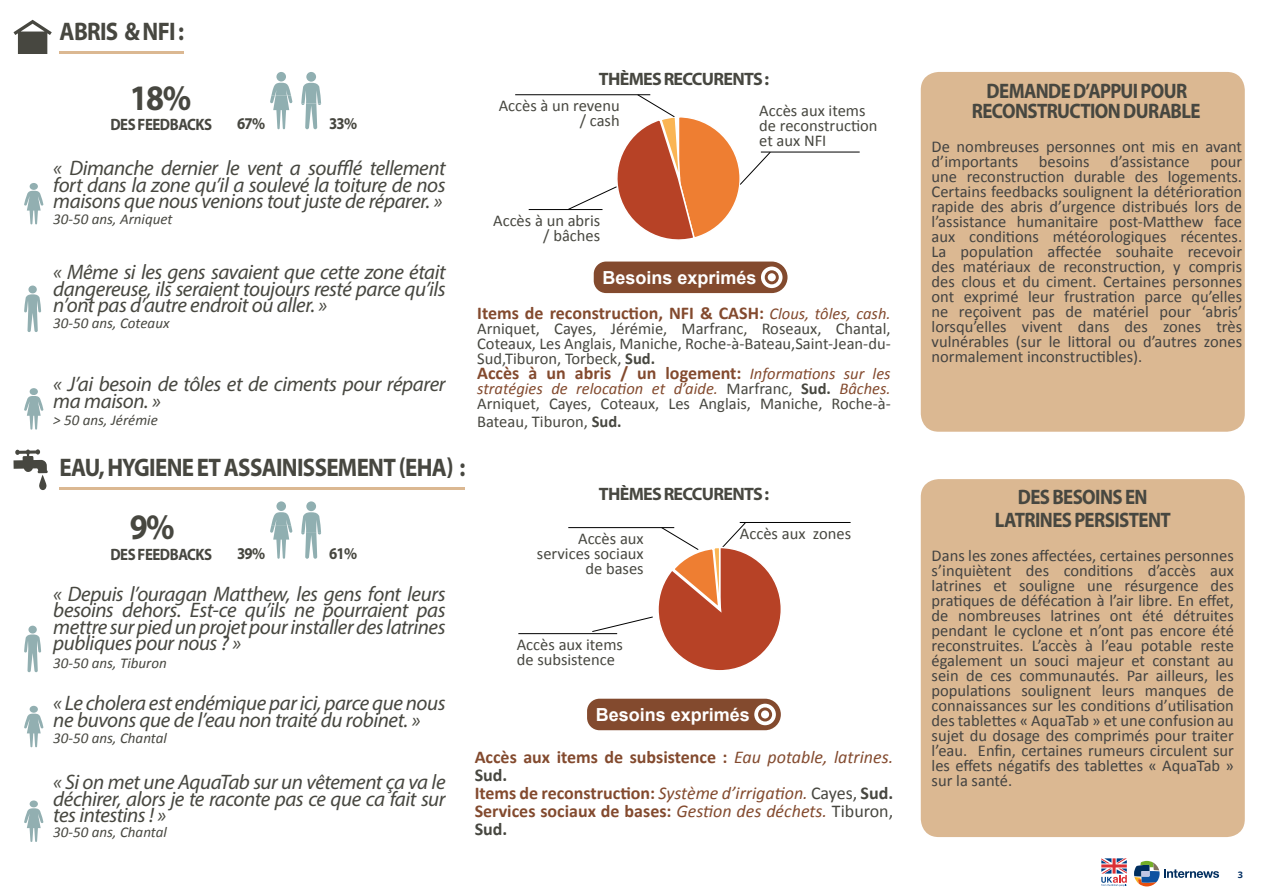
<style>
.page{position:relative;width:1263px;height:893px;background:#fff}
.page>*{position:absolute;margin:0;border:0;box-sizing:border-box;transform-origin:0 0}
.t1{font:700 36px "Myriad Pro";color:#474740;scale:.9 1}
.t2{font:700 25.5px "Myriad Pro";letter-spacing:-.03em;color:#474740;scale:.9 1}
.t3{font:italic 21px/16.5px "Myriad Pro";letter-spacing:-.02em;color:#474740;text-align:justify}
.t4{font:700 21px/19.5px "Myriad Pro";letter-spacing:-.035em;color:#474740;text-align:center;scale:.9 1}
.t5{font:700 18px/18px "Calibri";color:#834a2e}
.t6{font:700 18px "Myriad Pro";letter-spacing:-.04em;color:#474740}
.t7{font:700 18px "Arial";color:#fff}
.t8{font:16.5px/15px "Calibri";color:#434342;text-align:justify}
.t9{font:16.5px/15px "Calibri";color:#474740}
.t10{font:700 16.5px "Myriad Pro";letter-spacing:-.03em;color:#474740;scale:.9 1}
.t11{font:italic 15px "Calibri";color:#474740}
.t12{font:700 9px "Open Sans";color:#002d62}
.s1{font-weight:400;font-style:italic;font-size:16.5px}
.s2{font-weight:700}
.s3{font-style:italic;color:#834a2e}
.s4{font-weight:400;font-style:italic}
.s5{color:#474740}
.s6{font-weight:400;color:#474740}
</style>
<div class="page">
<svg style="left:1134px;top:861px;width:85px;height:25px"></svg>
<svg style="left:1101px;top:858px;width:26px;height:28px"></svg>
<div style="left:921px;top:72px;width:324px;height:360px;background:#dbb892;border-radius:18px"></div>
<div style="left:921px;top:479px;width:324px;height:358px;background:#dbb892;border-radius:18px"></div>
<svg style="left:587px;top:699px;width:194px;height:31px;background:#8b563c"></svg>
<svg style="left:24px;top:626px;width:17px;height:46px"></svg>
<svg style="left:24px;top:706px;width:20px;height:41px"></svg>
<svg style="left:24px;top:800px;width:20px;height:42px"></svg>
<svg style="left:13px;top:20px;width:39px;height:34px"></svg>
<svg style="left:14px;top:449px;width:34px;height:41px"></svg>
<svg style="left:594px;top:262px;width:193px;height:31px;background:#8b563c"></svg>
<hr style="left:515px;top:94px;width:135px;height:1px;background:#000">
<hr style="left:761px;top:152px;width:99px;height:1px;background:#000">
<svg style="left:568px;top:94px;width:203px;height:146px"></svg>
<hr style="left:529px;top:209px;width:73px;height:1px;background:#000">
<svg style="left:24px;top:286px;width:17px;height:46px"></svg>
<svg style="left:24px;top:183px;width:20px;height:41px"></svg>
<svg style="left:24px;top:388px;width:20px;height:42px"></svg>
<svg style="left:270px;top:83px;width:22px;height:46px"></svg>
<div style="left:276px;top:72px;width:10px;height:9px;background:#90afb1;border-radius:50%"></div>
<svg style="left:301px;top:83px;width:20px;height:46px"></svg>
<div style="left:306px;top:72px;width:10px;height:10px;background:#90afb1;border-radius:50%"></div>
<svg style="left:60px;top:51px;width:124px;height:3px"></svg>
<svg style="left:270px;top:512px;width:22px;height:47px"></svg>
<div style="left:276px;top:501px;width:10px;height:10px;background:#90afb1;border-radius:50%"></div>
<svg style="left:301px;top:512px;width:20px;height:47px"></svg>
<div style="left:306px;top:501px;width:10px;height:10px;background:#90afb1;border-radius:50%"></div>
<svg style="left:60px;top:487px;width:405px;height:3px"></svg>
<hr style="left:568px;top:527px;width:106px;height:1px;background:#000">
<hr style="left:518px;top:633px;width:99px;height:1px;background:#000">
<svg style="left:592px;top:522px;width:189px;height:148px"></svg>
<hr style="left:740px;top:522px;width:110px;height:1px;background:#000">
<h2 class="t2" style="left:60px;top:15px;width:140px">ABRIS &amp; NFI :</h2>
<h1 class="t1" style="left:130px;top:74px;width:70px">18%</h1>
<p class="t10" style="left:110px;top:114px;width:115px">DES FEEDBACKS</p>
<p class="t10" style="left:237px;top:113px;width:33px">67%</p>
<p class="t10" style="left:329px;top:113px;width:33px">33%</p>
<p class="t3" style="left:53px;top:160px;width:394px">« Dimanche dernier le vent a soufflé tellement fort dans la zone qu’il a soulevé la toiture de nos maisons que nous venions tout juste de réparer. »</p>
<p class="t11" style="left:53px;top:209px;width:121px">30-50 ans, Arniquet</p>
<p class="t3" style="left:53px;top:264px;width:394px">« Même si les gens savaient que cette zone était dangereuse, ils seraient toujours resté parce qu’ils n’ont pas d’autre endroit ou aller. »</p>
<p class="t11" style="left:53px;top:312px;width:118px">30-50 ans, Coteaux</p>
<p class="t3" style="left:53px;top:376px;width:394px">« J’ai besoin de tôles et de ciments pour réparer ma maison. »</p>
<p class="t11" style="left:53px;top:410px;width:106px">&gt; 50 ans, Jérémie</p>
<p class="t6" style="left:599px;top:68px;width:172px">THÈMES RECCURENTS :</p>
<p class="t9" style="left:499px;top:99px;width:123px;text-align:right">Accès à un revenu / cash</p>
<p class="t9" style="left:493px;top:213px;width:109px;text-align:right">Accès à un abris / bâches</p>
<p class="t9" style="left:759px;top:103px;width:120px">Accès aux items de reconstruction et aux NFI</p>
<p class="t7" style="left:602px;top:266px;width:156px">Besoins exprimés</p>
<p class="t5" style="left:477px;top:304px;width:415px">Items de reconstruction, NFI &amp; CASH: <span class="s1">Clous, tôles, cash.</span></p>
<p class="t9" style="left:477px;top:321px;width:415px;text-align:justify">Arniquet, Cayes, Jérémie, Marfranc, Roseaux, Chantal, Coteaux, Les Anglais, Maniche, Roche-à-Bateau,Saint-Jean-du-Sud,Tiburon, Torbeck, <span class="s2">Sud.</span></p>
<p class="t5" style="left:477px;top:364px;width:415px">Accès à un abris / un logement: <span class="s1">Informations sur les</span></p>
<p class="t9" style="left:477px;top:381px;width:415px"><span class="s3">stratégies de relocation et d’aide.</span> Marfranc, <span class="s2">Sud.</span> <span class="s3">Bâches.<br></span>Arniquet, Cayes, Coteaux, Les Anglais, Maniche, Roche-à-</p>
<p class="t9" style="left:477px;top:414px;width:146px">Bateau, Tiburon, <span class="s2">Sud.</span></p>
<h2 class="t2" style="left:60px;top:451px;width:452px">EAU, HYGIENE ET ASSAINISSEMENT (EHA) :</h2>
<h1 class="t1" style="left:130px;top:503px;width:51px">9%</h1>
<p class="t10" style="left:110px;top:543px;width:115px">DES FEEDBACKS</p>
<p class="t10" style="left:237px;top:542px;width:33px">39%</p>
<p class="t10" style="left:329px;top:542px;width:33px">61%</p>
<p class="t3" style="left:53px;top:585px;width:394px">« Depuis l’ouragan Matthew, les gens font leurs besoins dehors. Est-ce qu’ils ne pourraient pas mettre sur pied un projet pour installer des latrines publiques pour nous ? »</p>
<p class="t11" style="left:53px;top:652px;width:115px">30-50 ans, Tiburon</p>
<p class="t6" style="left:599px;top:482px;width:172px">THÈMES RECCURENTS :</p>
<p class="t9" style="left:537px;top:531px;width:108px;text-align:right">Accès aux services sociaux de bases</p>
<p class="t9" style="left:517px;top:637px;width:108px">Accès aux items de subsistence</p>
<p class="t9" style="left:740px;top:526px;width:113px">Accès aux zones</p>
<p class="t3" style="left:53px;top:694px;width:394px">« Le cholera est endémique par ici, parce que nous ne buvons que de l’eau non traité du robinet. »</p>
<p class="t11" style="left:53px;top:727px;width:115px">30-50 ans, Chantal</p>
<p class="t3" style="left:53px;top:774px;width:394px">« Si on met une AquaTab sur un vêtement ça va le déchirer, alors je te raconte pas ce que ca fait sur tes intestins ! »</p>
<p class="t11" style="left:53px;top:822px;width:115px">30-50 ans, Chantal</p>
<p class="t7" style="left:596px;top:703px;width:156px">Besoins exprimés</p>
<p class="t5" style="left:475px;top:748px;width:420px">Accès aux items de subsistence : <span class="s4">Eau potable, latrines.<br></span><span class="s5">Sud.<br></span>Items de reconstruction: <span class="s4">Système d’irrigation.</span> <span class="s6">Cayes,</span> <span class="s5">Sud.<br></span>Services sociaux de bases: <span class="s4">Gestion des déchets.</span> <span class="s6">Tiburon, </span><span class="s5">Sud.</span></p>
<p class="t4" style="left:972px;top:81px;width:256px">DEMANDE D’APPUI POUR<br>RECONSTRUCTION DURABLE</p>
<p class="t8" style="left:932px;top:139px;width:312px">De nombreuses personnes ont mis en avant d’importants besoins d’assistance pour une reconstruction durable des logements.<br>Certains feedbacks soulignent la détérioration rapide des abris d’urgence distribués lors de l’assistance humanitaire post-Matthew face aux conditions météorologiques récentes.<br>La population affectée souhaite recevoir des matériaux de reconstruction, y compris des clous et du ciment. Certaines personnes ont exprimé leur frustration parce qu’elles ne reçoivent pas de matériel pour ‘abris’ lorsqu’elles vivent dans des zones très vulnérables (sur le littoral ou d’autres zones normalement inconstructibles).</p>
<p class="t4" style="left:995px;top:485px;width:197px;line-height:22.5px">DES BESOINS EN<br>LATRINES PERSISTENT</p>
<p class="t8" style="left:932px;top:548px;width:304px">Dans les zones affectées, certaines personnes s’inquiètent des conditions d’accès aux latrines et souligne une résurgence des pratiques de défécation à l’air libre. En effet, de nombreuses latrines ont été détruites pendant le cyclone et n’ont pas encore été reconstruites. L’accès à l’eau potable reste également un souci majeur et constant au sein de ces communautés. Par ailleurs, les populations soulignent leurs manques de connaissances sur les conditions d’utilisation des tablettes « AquaTab » et une confusion au sujet du dosage des comprimés pour traiter l’eau. Enfin, certaines rumeurs circulent sur les effets négatifs des tablettes « AquaTab » sur la santé.</p>
<p class="t12" style="left:1238px;top:868px;width:7px">3</p>
</div>
